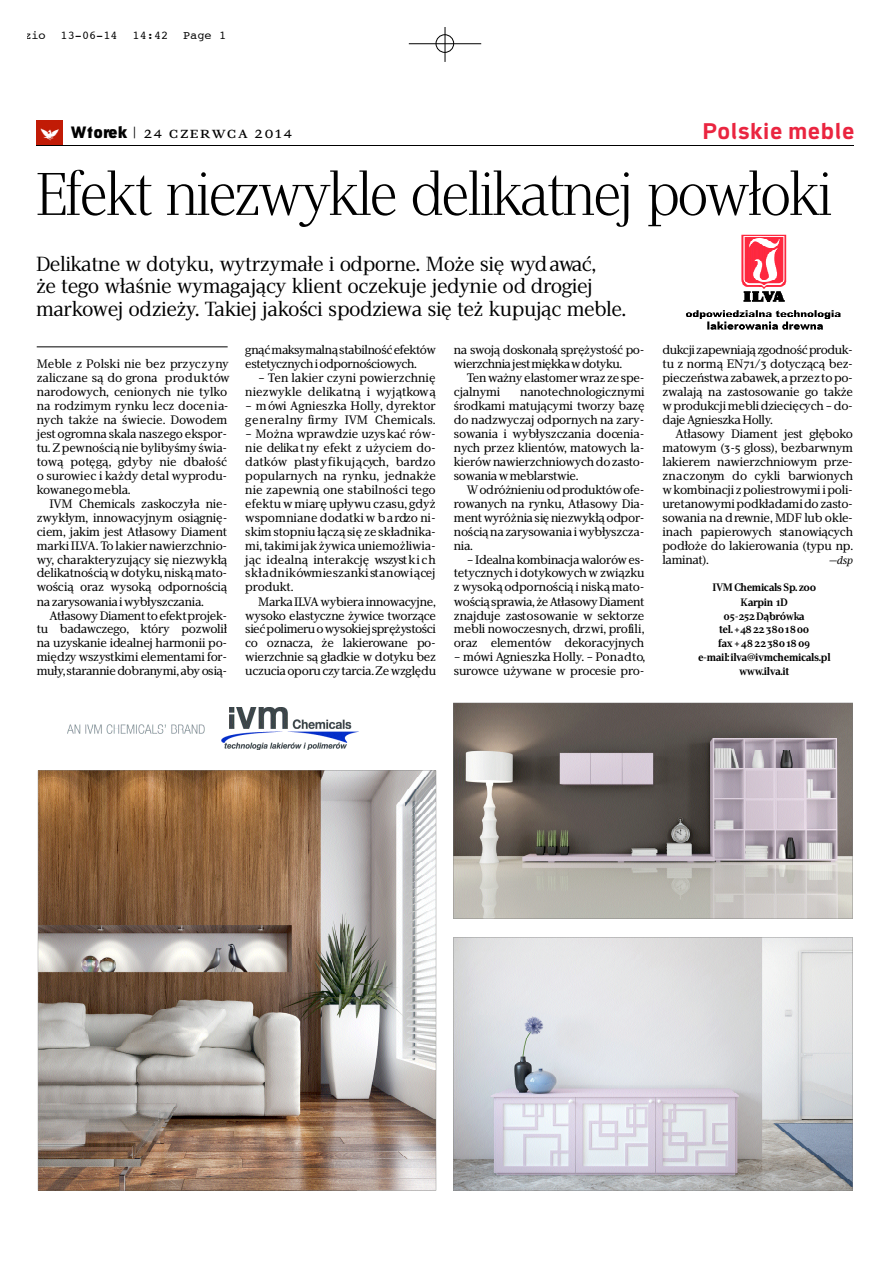
<style>
.page{position:relative;width:893px;height:1263px;background:#fff}
.page>*{position:absolute;margin:0;border:0;box-sizing:border-box;transform-origin:0 0}
.t1{font:300 60px "Erepublic Serif Display";letter-spacing:-.01em;color:#000}
.t2{font:700 24px "Erepublic Sans";letter-spacing:.055em;color:#ea2540}
.t3{font:20.4px/22.6px "Erepublic Serif";color:#000}
.t4{font:15.75px "Erepublic Body Serif Caps";letter-spacing:.085em;color:#000}
.t5{font:12.15px/14px "Erepublic Body Serif";letter-spacing:-.025em;color:#000;text-align:justify}
.t6{font:12.15px/14.1px "Erepublic Body Serif";color:#000;text-align:right}
.t7{font:11.85px "Courier";color:#000}
.t8{font:700 10.8px/14px "Erepublic Body Serif";letter-spacing:-.035em;color:#000;text-align:center}
.t9{font:italic 10.8px "Erepublic Body Serif";color:#000}
.s1{font-size:14.7px;color:#fff}
.s2{font-family:"Erepublic Sans Poster";font-size:17.25px}
</style>
<div class="page">
<hr style="left:37px;top:347px;width:191px;height:1px;background:#000">
<img style="left:67px;top:708px;width:292px;height:42px">
<img style="left:685px;top:234px;width:156px;height:96px">
<svg style="left:453px;top:937px;width:399px;height:254px;background:#d2d3d8"></svg>
<svg style="left:453px;top:703px;width:399px;height:216px;background:#928b89"></svg>
<img style="left:38px;top:770px;width:398px;height:421px">
<div style="left:36px;top:120px;width:27px;height:25px;background:#c11b06"></div>
<hr style="left:36px;top:145px;width:818px;height:1px;background:#000">
<hr style="left:409px;top:43px;width:72px;height:1px;background:#000">
<hr style="left:445px;top:27px;width:1px;height:35px;background:#000">
<svg style="left:435px;top:34px;width:19px;height:19px"></svg>
<p class="t7" style="left:3px;top:30px;width:225px">bodzio 13-06-14 14:42 Page 1</p>
<p class="t4" style="left:41px;top:126px;width:253px"><span class="s1">◊</span> <span class="s2">W t o re k</span> | 24 czerwca 2014</p>
<h2 class="t2" style="left:702px;top:122px;width:153px">Polskie meble</h2>
<h1 class="t1" style="left:36px;top:170px;width:796px">Efekt niezwykle delikatnej pow ło k i</h1>
<h3 class="t3" style="left:36px;top:254px;width:591px">D e likatne w dotyku, wytrzymałe i odporne. Mo˝e się wyd awać,<br>˝e tego właśnie wymagający klient oczekuje jedynie od dro g ie j<br>m a r kowej odzie˝y. Takiej jakości spodziewa się te˝ kupując meble.</h3>
<p class="t5" style="left:37px;top:358px;width:194px;text-align:left">Meble z Polski nie bez przyc z y ny zaliczane są do g rona pro d u k t ów n a ro d ow ych, ce n io nych nie tylko n a ro d z imym rynku lecz doce n i a&shy;nych tak˝e na świecie. Dowo d e m je st ogromna skala naszego eks p o r&shy;tu. Zp ewnościąnie by liby ś myświa&shy;t ową potęgą, gdyby nie dbałość o s u rowiec i ka˝dy detal wypro d u&shy;kowanegomebla.</p>
<p class="t5" style="left:37px;top:498px;width:192px;text-indent:13px">IVM Chemicals zaskoczyła nie&shy;zwykłym, innowa cy jnym osiągnię&shy;ciem, jakim jest Atłasowy Diament markiILVA. To lakier naw ie r z c h n io&shy;w y, chara k t e r y z u ją cy się niezwykłą d e likatnościąwdotyku, niskąmato&shy;wością oraz wysoką odpornością n az a r ys owaniaiw y b łys z c z a n ia .</p>
<p class="t5" style="left:37px;top:609px;width:192px;text-indent:13px">A t ła s owy Diamenttoefektpro je k&shy;tu badawc z e g o, który pozwo lił n a u z ys kanie idealnej harmonii po&shy;między wszystkimi elementami for&shy;m u ły,st a ranniedobra nymi,aby osią-</p>
<p class="t5" style="left:245px;top:344px;width:192px">gnąćmaksymalnąstabilnośćefektów e st e t yc z nychio d p o r n o ś c iow yc h .</p>
<p class="t6" style="left:245px;top:372px;width:192px">– Ten lakier czyni pow ie r z c h n ię niezwykle delikatną i w y ją t kow ą</p>
<p class="t6" style="left:245px;top:400px;width:192px;text-align:left">– m ówi Agnieszka Holly, dyre k t o r g e n e ra l ny fi r my IVM Chemica ls .</p>
<p class="t5" style="left:245px;top:428px;width:192px">– Mo˝na wprawdzie uzys kać rów&shy;nie delika t ny efekt z u ˝ yciem do&shy;d a t k ów plast y fi k u j ą cych, bard z o p o p u la r nych na rynku, jednak˝e nie zapewnią one stabilności tego efektu w miarę upływu czasu, gdy˝ wspomniane dodatki w b a rdzo ni&shy;skim stopniułączą się ze składnika&shy;mi, takimijak ˝ywica uniemo˝liwia&shy;jąc idealną intera kcję wszyst k i c h s k ł a d n i k ówmieszanki st a n ow i ą ce j p ro d u k t .</p>
<p class="t5" style="left:245px;top:595px;width:192px;text-indent:13px">M a r ka ILVA wybiera innowa cy jn e , w ys o ko elast yczne ˝ywice two r z ą ce siećpolimeruow ysokiejsprę˝ysto ś c i co oznacza, ˝e lakierowane po&shy;wierzchnie są gładkie w dotyku bez uczuciaoporu czytarcia.Ze względu</p>
<p class="t5" style="left:454px;top:344px;width:192px">n a s woją doskonałą sprę˝ystość po&shy;wierzchniajestmiękkawd o ty k u .</p>
<p class="t5" style="left:454px;top:372px;width:192px;text-indent:13px">Ten wa ˝ ny elastomer wraz ze spe&shy;c ja lnymi</p>
<p class="t5" style="left:454px;top:386px;width:192px;text-indent:66px">nanotechnologiczny m i ś ro d kami matującymi tworzy bazę d o n a d z w yczaj odpornych na z a r y&shy;s owania i w y b łyszczania doce n ia&shy;nych przez klientów, matow ych la&shy;k ie r ów naw ie r z c h n iow ych doz a st o&shy;s owaniawm e b la r st w ie .</p>
<p class="t5" style="left:454px;top:484px;width:192px;text-indent:13px">Wodró˝nieniu odp ro d u k t ówofe&shy;rowa nych na rynku, Atłasowy Dia&shy;mentwyró˝niasię niezwykłąodpor&shy;nościąnaz a r ys owaniaiw y b łys z c z a&shy;n ia .</p>
<p class="t5" style="left:454px;top:553px;width:192px;text-indent:13px">–I d ealnakombinacjawa lo r ów es&shy;t e t yc z nych id o t y kow ychw z w ią z k u z w ysokąodpornością i niskąmato&shy;wościąsprawia, ˝eAtłasowyDiament znajduje zast o s owanie w s e k t o r z e mebli nowo c z e s nych, drzwi, pro fili, o raz elementów deko ra cy jnyc h</p>
<p class="t5" style="left:454px;top:651px;width:193px">– m ówi Agnieszka Holly. – Po n a d t o, s u rowce u˝ywane w p ro cesie pro-</p>
<p class="t5" style="left:662px;top:344px;width:192px">d u kcjizapewniają zgodnośćpro d u k&shy;tu z normą EN71/3 dotyczącą bez&shy;p ie c z e ń st wazabawek,aprzez topo&shy;z walają na z a st o s owanie go tak˝e wp ro d u kcjimeblidziecięcych–d o&shy;daje Agnieszka Holly.</p>
<p class="t5" style="left:662px;top:428px;width:192px;text-indent:13px">A t ła s owy Diament jest głęboko m a t owym (3-5 gloss), bezbarwny m la k ie rem naw ie r z c h n iowym prze&shy;z n a c z o nym do cykli barwionyc h wkombinacji zp o lie st rowymiip o li&shy;u re t a n owymipodkładamido z a st o&shy;s owania na d rewnie, MDF lub okle&shy;inach papierow ych st a n ow ią cyc h podło˝e do la k ie rowania (typu np. la m in a t ).</p>
<p class="t9" style="left:829px;top:556px;width:25px">— d s p</p>
<p class="t8" style="left:698px;top:582px;width:134px">IVMChemicalsSp.zoo<br>Karpin 1D<br>05-252Dąbrów ka tel.+48223801800 fax+48223801809 e-mail:ilva @ iv m c h e m ica ls .p l w w w.ilva .it</p>
</div>
